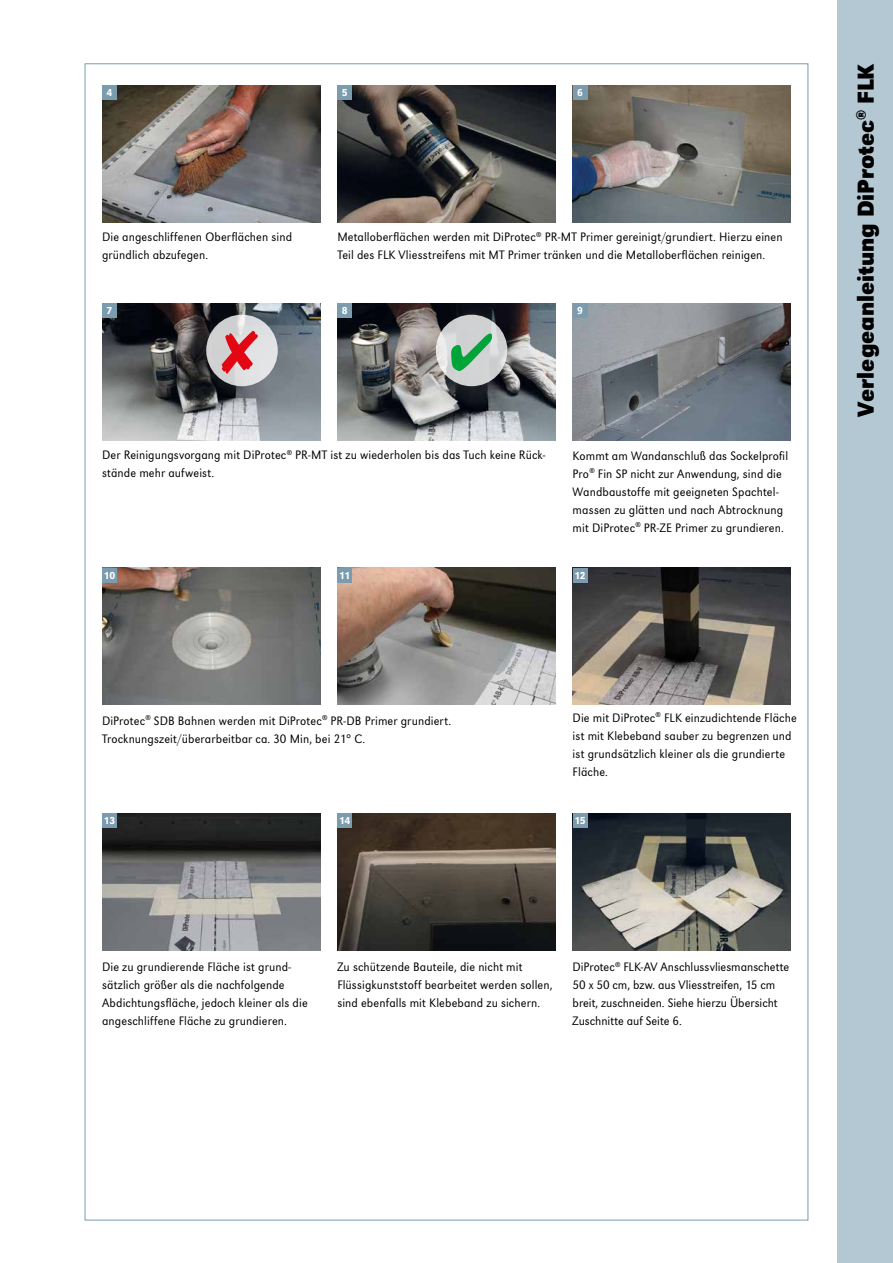
<style>
.page{position:relative;width:893px;height:1263px;background:#fff}
.page>*{position:absolute;margin:0;border:0;box-sizing:border-box;transform-origin:0 0}
.t1{font:700 24px "URW Grotesk Nar";color:#000}
.t2{font:300 12.75px/18px "URW Grotesk Nar";letter-spacing:.01em;color:#000}
.t3{font:500 10.5px "URW Grotesk Nar";letter-spacing:-.025em;color:#fff}
</style>
<div class="page">
<img style="left:102px;top:303px;width:218px;height:137px">
<img style="left:573px;top:303px;width:218px;height:137px">
<img style="left:337px;top:303px;width:219px;height:137px">
<img style="left:102px;top:85px;width:218px;height:137px">
<div style="left:102px;top:85px;width:15px;height:15px;background:#7b9cae"></div>
<div style="left:102px;top:303px;width:15px;height:15px;background:#7b9cae"></div>
<div style="left:337px;top:303px;width:15px;height:15px;background:#7b9cae"></div>
<img style="left:337px;top:85px;width:219px;height:137px">
<img style="left:573px;top:85px;width:218px;height:137px">
<div style="left:337px;top:85px;width:15px;height:15px;background:#7b9cae"></div>
<div style="left:573px;top:85px;width:14px;height:15px;background:#7b9cae"></div>
<div style="left:573px;top:303px;width:14px;height:15px;background:#7b9cae"></div>
<img style="left:102px;top:568px;width:218px;height:137px">
<img style="left:573px;top:568px;width:218px;height:137px">
<div style="left:102px;top:568px;width:15px;height:15px;background:#7b9cae"></div>
<img style="left:337px;top:568px;width:219px;height:137px">
<img style="left:102px;top:813px;width:218px;height:137px">
<img style="left:573px;top:813px;width:218px;height:137px">
<div style="left:102px;top:813px;width:15px;height:15px;background:#7b9cae"></div>
<img style="left:337px;top:813px;width:219px;height:137px">
<div style="left:337px;top:813px;width:15px;height:15px;background:#7b9cae"></div>
<div style="left:573px;top:813px;width:14px;height:15px;background:#7b9cae"></div>
<div style="left:838px;top:0;width:55px;height:1263px;background:#b4c8d4"></div>
<svg style="left:436px;top:315px;width:71px;height:71px;background:#d5d5d6"></svg>
<svg style="left:206px;top:315px;width:72px;height:71px;background:#d7d8d9"></svg>
<div style="left:337px;top:568px;width:15px;height:15px;background:#7b9cae"></div>
<div style="left:573px;top:568px;width:14px;height:15px;background:#7b9cae"></div>
<svg style="left:222px;top:330px;width:36px;height:44px;background:#d9dadc"></svg>
<svg style="left:451px;top:333px;width:41px;height:38px;background:#d2d3d4"></svg>
<p class="t3" style="left:107px;top:86px;width:7px">4</p>
<p class="t3" style="left:342px;top:86px;width:7px">5</p>
<p class="t3" style="left:577px;top:86px;width:7px">6</p>
<p class="t2" style="left:102px;top:228px;width:191px">Die angeschliffenen Oberflächen sind gründlich abzufegen.</p>
<p class="t2" style="left:337px;top:228px;width:447px">Metalloberflächen werden mit DiProtec<sup>®</sup> PR-MT Primer gereinigt/grundiert. Hierzu einen<br>Teil des FLK Vliesstreifens mit MT Primer tränken und die Metalloberflächen reinigen.</p>
<p class="t3" style="left:107px;top:305px;width:7px">7</p>
<p class="t3" style="left:342px;top:305px;width:7px">8</p>
<p class="t3" style="left:577px;top:304px;width:7px">9</p>
<p class="t2" style="left:102px;top:446px;width:445px">Der Reinigungsvorgang mit DiProtec<sup>®</sup> PR-MT ist zu wiederholen bis das Tuch keine Rück&shy;stände mehr aufweist.</p>
<p class="t2" style="left:573px;top:446px;width:217px">Kommt am Wandanschluß das Sockelprofil Pro<sup>®</sup> Fin SP nicht zur Anwendung, sind die Wandbaustoffe mit geeigneten Spachtel&shy;massen zu glätten und nach Abtrocknung mit DiProtec<sup>®</sup> PR-ZE Primer zu grundieren.</p>
<p class="t3" style="left:104px;top:569px;width:13px">10</p>
<p class="t3" style="left:339px;top:569px;width:13px">11</p>
<p class="t3" style="left:574px;top:569px;width:13px">12</p>
<p class="t2" style="left:102px;top:711px;width:351px">DiProtec<sup>®</sup> SDB Bahnen werden mit DiProtec<sup>®</sup> PR-DB Primer grundiert.<br>Trocknungszeit/überarbeitbar ca. 30 Min, bei 21° C.</p>
<p class="t2" style="left:573px;top:708px;width:226px">Die mit DiProtec<sup>®</sup> FLK einzudichtende Fläche ist mit Klebeband sauber zu begrenzen und ist grundsätzlich kleiner als die grundierte Fläche.</p>
<p class="t3" style="left:104px;top:815px;width:13px">13</p>
<p class="t3" style="left:339px;top:815px;width:13px">14</p>
<p class="t3" style="left:574px;top:815px;width:13px">15</p>
<p class="t2" style="left:102px;top:957px;width:207px">Die zu grundierende Fläche ist grund&shy;sätzlich größer als die nachfolgende Abdichtungsfläche, jedoch kleiner als die angeschliffene Fläche zu grundieren.</p>
<p class="t2" style="left:337px;top:957px;width:217px">Zu schützende Bauteile, die nicht mit<br>Flüssigkunststoff bearbeitet werden sollen, sind ebenfalls mit Klebeband zu sichern.</p>
<p class="t2" style="left:573px;top:957px;width:218px">DiProtec<sup>®</sup> FLK-AV Anschlussvliesmanschette 50 x 50 cm, bzw. aus Vliesstreifen, 15 cm breit, zuschneiden. Siehe hierzu Übersicht Zuschnitte auf Seite 6.</p>
<h1 class="t1" style="left:852px;top:417px;width:355px;rotate:-90deg">Verlegeanleitung DiProtec<sup>®</sup> FLK</h1>
</div>
